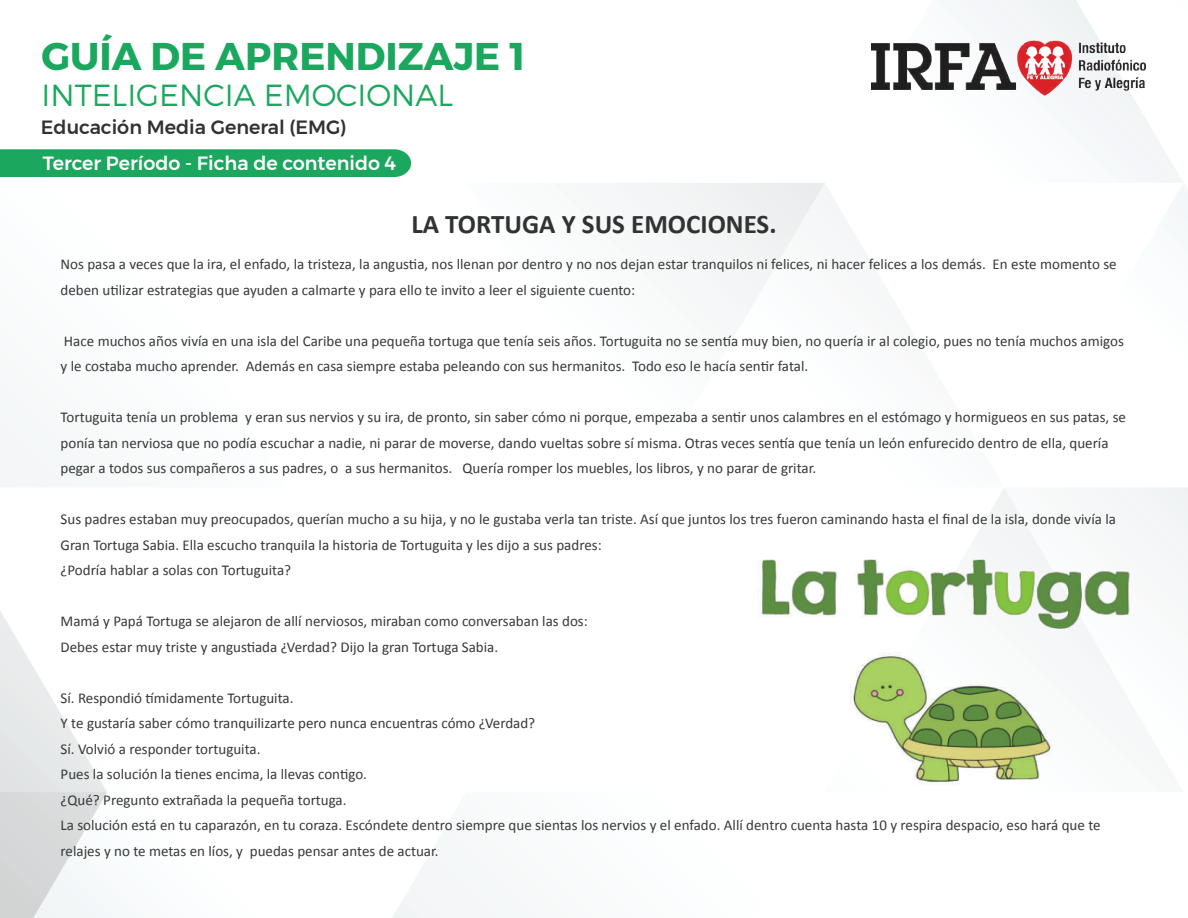
<style>
.page{position:relative;width:1188px;height:918px;background:#fff}
.page>*{position:absolute;margin:0;border:0;box-sizing:border-box;transform-origin:0 0}
.t1{font:700 38.7px "Montserrat";color:#1ba85e}
.t2{font:300 30.45px "Montserrat";color:#1ba85e}
.t3{font:700 27px "Calibri";color:#313232}
.t4{font:500 19.2px "Montserrat";color:#fff}
.t5{font:500 19.2px "Montserrat";color:#313232}
.t6{font:15px/25.5px "Calibri";color:#373837}
</style>
<div class="page">
<img style="left:0;top:0;width:1188px;height:918px">
<div style="left:0;top:149px;width:411px;height:28px;background:#1ba85e"></div>
<img style="left:872px;top:40px;width:274px;height:55px">
<img style="left:735px;top:543px;width:413px;height:251px">
<h1 class="t1" style="left:42px;top:32px;width:485px">GUÍA DE APRENDIZAJE 1</h1>
<h2 class="t2" style="left:42px;top:77px;width:413px">INTELIGENCIA EMOCIONAL</h2>
<p class="t5" style="left:41px;top:112px;width:307px">Educación Media General (EMG)</p>
<p class="t4" style="left:43px;top:148px;width:355px">Tercer Período - Ficha de contenido 4</p>
<h3 class="t3" style="left:411px;top:205px;width:367px">LA TORTUGA Y SUS EMOCIONES.</h3>
<p class="t6" style="left:61px;top:251px;width:1058px">Nos pasa a veces que la ira, el enfado, la tristeza, la angustia, nos llenan por dentro y no nos dejan estar tranquilos ni felices, ni hacer felices a los demás. En este momento se deben utilizar estrategias que ayuden a calmarte y para ello te invito a leer el siguiente cuento:</p>
<p class="t6" style="left:61px;top:327px;width:1065px">Hace muchos años vivía en una isla del Caribe una pequeña tortuga que tenía seis años. Tortuguita no se sentía muy bien, no quería ir al colegio, pues no tenía muchos amigos y le costaba mucho aprender. Además en casa siempre estaba peleando con sus hermanitos. Todo eso le hacía sentir fatal.</p>
<p class="t6" style="left:61px;top:404px;width:1067px">Tortuguita tenía un problema y eran sus nervios y su ira, de pronto, sin saber cómo ni porque, empezaba a sentir unos calambres en el estómago y hormigueos en sus patas, se ponía tan nerviosa que no podía escuchar a nadie, ni parar de moverse, dando vueltas sobre sí misma. Otras veces sentía que tenía un león enfurecido dentro de ella, quería pegar a todos sus compañeros a sus padres, o a sus hermanitos. Quería romper los muebles, los libros, y no parar de gritar.</p>
<p class="t6" style="left:61px;top:506px;width:1057px">Sus padres estaban muy preocupados, querían mucho a su hija, y no le gustaba verla tan triste. Así que juntos los tres fueron caminando hasta el final de la isla, donde vivía la<br>Gran Tortuga Sabia. Ella escucho tranquila la historia de Tortuguita y les dijo a sus padres:<br>¿Podría hablar a solas con Tortuguita?</p>
<p class="t6" style="left:61px;top:608px;width:529px">Mamá y Papá Tortuga se alejaron de allí nerviosos, miraban como conversaban las dos:<br>Debes estar muy triste y angustiada ¿Verdad? Dijo la gran Tortuga Sabia.</p>
<p class="t6" style="left:61px;top:684px;width:1042px">Sí. Respondió tímidamente Tortuguita.<br>Y te gustaría saber cómo tranquilizarte pero nunca encuentras cómo ¿Verdad?<br>Sí. Volvió a responder tortuguita.<br>Pues la solución la tienes encima, la llevas contigo.<br>¿Qué? Pregunto extrañada la pequeña tortuga.<br>La solución está en tu caparazón, en tu coraza. Escóndete dentro siempre que sientas los nervios y el enfado. Allí dentro cuenta hasta 10 y respira despacio, eso hará que te relajes y no te metas en líos, y puedas pensar antes de actuar.</p>
</div>
